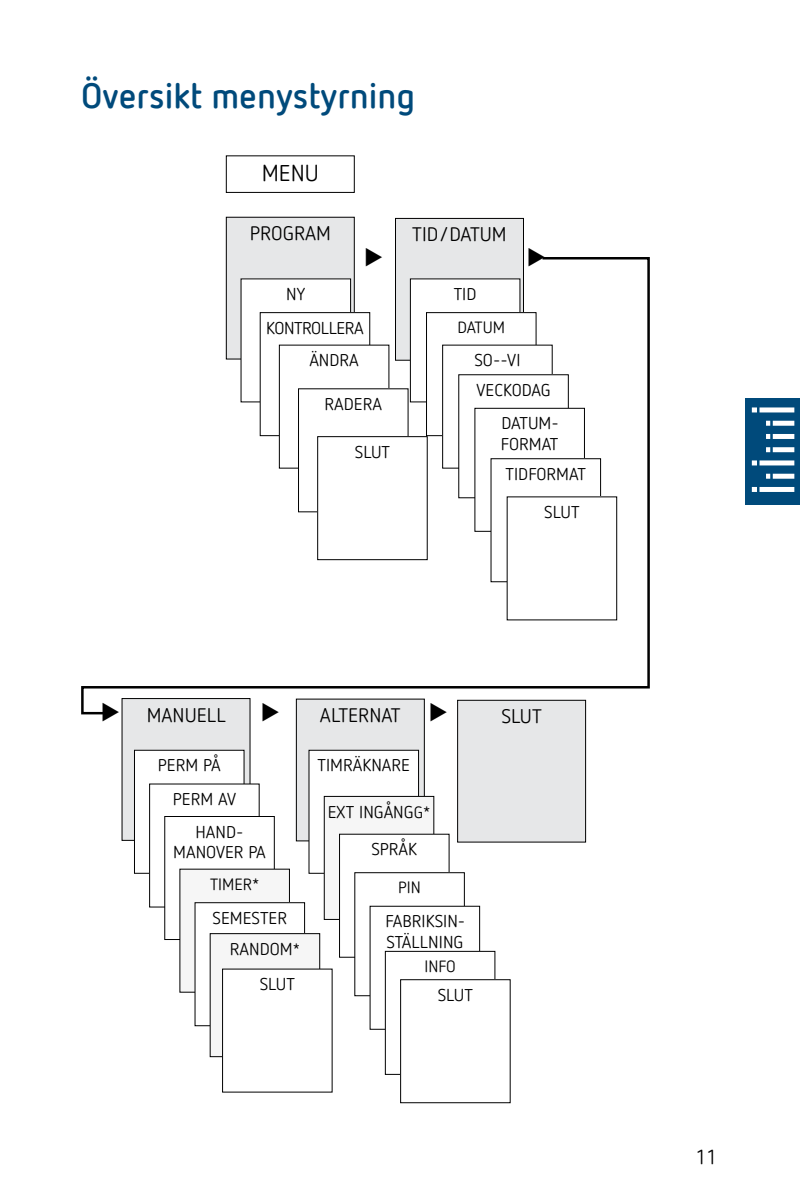
<style>
.page{position:relative;width:800px;height:1200px;background:#fff}
.page>*{position:absolute;margin:0;border:0;box-sizing:border-box;transform-origin:0 0}
.t1{font:700 35px "Netto Offc Pro";color:#004a7b}
.t2{font:22.75px "Theben Netto Offc Pro";color:#000}
.t3{font:20px "Netto Offc Pro";color:#000}
.t4{font:19.5px "Theben Netto Offc Pro";color:#000}
.t5{font:19.5px "Netto Offc Pro";color:#000}
.t6{font:17px/20.5px "Netto Offc Pro";color:#000}
.t7{font:17px "Netto Offc Pro";letter-spacing:-.03em;color:#000}
.t8{font:16.25px "Theben Netto Offc Pro";color:#000}
.s1{font-family:"Theben Netto Offc Pro";font-size:16.25px}
</style>
<div class="page">
<div style="left:745px;top:398px;width:55px;height:106px;background:#004a7b"></div>
<div style="left:752px;top:407px;width:42px;height:5px;background:#fff"></div>
<div style="left:766px;top:421px;width:28px;height:5px;background:#fff"></div>
<div style="left:766px;top:434px;width:28px;height:5px;background:#fff"></div>
<div style="left:766px;top:447px;width:28px;height:5px;background:#fff"></div>
<div style="left:766px;top:474px;width:28px;height:5px;background:#fff"></div>
<div style="left:752px;top:460px;width:42px;height:5px;background:#fff"></div>
<div style="left:752px;top:487px;width:42px;height:5px;background:#fff"></div>
<hr style="left:757px;top:406px;width:3px;height:92px;background:#004a7b">
<hr style="left:770px;top:419px;width:3px;height:36px;background:#004a7b">
<hr style="left:770px;top:470px;width:3px;height:14px;background:#004a7b">
<div style="left:122px;top:699px;width:128px;height:141px;background:#e6e7e8"></div>
<div style="left:226px;top:217px;width:128px;height:142px;background:#e6e7e8"></div>
<div style="left:226px;top:217px;width:129px;height:143px;border:1px solid #000"></div>
<div style="left:296px;top:699px;width:128px;height:142px;background:#e6e7e8"></div>
<div style="left:296px;top:699px;width:129px;height:142px;border:1px solid #000"></div>
<div style="left:396px;top:218px;width:127px;height:142px;background:#e6e7e8"></div>
<div style="left:395px;top:218px;width:129px;height:143px;border:1px solid #000"></div>
<div style="left:458px;top:700px;width:128px;height:142px;background:#e6e7e8"></div>
<div style="left:457px;top:700px;width:129px;height:143px;border:1px solid #000"></div>
<div style="left:226px;top:155px;width:129px;height:38px;border:1px solid #000"></div>
<svg style="left:81px;top:256px;width:569px;height:460px"></svg>
<div style="left:241px;top:279px;width:110px;height:123px;background:#fff"></div>
<div style="left:260px;top:313px;width:110px;height:123px;background:#fff"></div>
<div style="left:260px;top:312px;width:110px;height:124px;border:1px solid #000"></div>
<div style="left:279px;top:345px;width:110px;height:123px;background:#fff"></div>
<div style="left:279px;top:345px;width:110px;height:124px;border:1px solid #000"></div>
<div style="left:299px;top:389px;width:109px;height:123px;background:#fff"></div>
<div style="left:298px;top:388px;width:111px;height:124px;border:1px solid #000"></div>
<div style="left:318px;top:437px;width:109px;height:123px;background:#fff"></div>
<div style="left:317px;top:436px;width:111px;height:124px;border:1px solid #000"></div>
<div style="left:410px;top:279px;width:110px;height:123px;background:#fff"></div>
<div style="left:410px;top:278px;width:110px;height:124px;border:1px solid #000"></div>
<div style="left:427px;top:313px;width:109px;height:123px;background:#fff"></div>
<div style="left:426px;top:312px;width:111px;height:124px;border:1px solid #000"></div>
<div style="left:443px;top:345px;width:109px;height:123px;background:#fff"></div>
<div style="left:442px;top:345px;width:111px;height:124px;border:1px solid #000"></div>
<div style="left:459px;top:375px;width:109px;height:123px;background:#fff"></div>
<div style="left:475px;top:408px;width:109px;height:123px;background:#fff"></div>
<div style="left:474px;top:408px;width:111px;height:124px;border:1px solid #000"></div>
<div style="left:491px;top:459px;width:110px;height:123px;background:#fff"></div>
<div style="left:491px;top:458px;width:110px;height:124px;border:1px solid #000"></div>
<div style="left:507px;top:497px;width:110px;height:123px;background:#fff"></div>
<div style="left:134px;top:750px;width:110px;height:123px;background:#fff"></div>
<div style="left:134px;top:750px;width:111px;height:124px;border:1px solid #000"></div>
<div style="left:150px;top:784px;width:109px;height:123px;background:#fff"></div>
<div style="left:149px;top:784px;width:111px;height:124px;border:1px solid #000"></div>
<div style="left:165px;top:817px;width:109px;height:123px;background:#fff"></div>
<div style="left:164px;top:816px;width:111px;height:124px;border:1px solid #000"></div>
<div style="left:180px;top:869px;width:109px;height:123px;background:#f6f6f6"></div>
<div style="left:195px;top:903px;width:110px;height:123px;background:#fff"></div>
<div style="left:195px;top:902px;width:110px;height:124px;border:1px solid #000"></div>
<div style="left:210px;top:934px;width:110px;height:123px;background:#f6f6f6"></div>
<div style="left:210px;top:933px;width:110px;height:124px;border:1px solid #000"></div>
<div style="left:223px;top:969px;width:109px;height:123px;background:#fff"></div>
<div style="left:309px;top:750px;width:110px;height:123px;background:#fff"></div>
<div style="left:309px;top:750px;width:110px;height:124px;border:1px solid #000"></div>
<div style="left:324px;top:796px;width:110px;height:123px;background:#f6f6f6"></div>
<div style="left:324px;top:796px;width:110px;height:124px;border:1px solid #000"></div>
<div style="left:340px;top:834px;width:109px;height:123px;background:#fff"></div>
<div style="left:339px;top:834px;width:111px;height:124px;border:1px solid #000"></div>
<div style="left:355px;top:873px;width:109px;height:123px;background:#fff"></div>
<div style="left:354px;top:872px;width:111px;height:124px;border:1px solid #000"></div>
<div style="left:370px;top:906px;width:110px;height:123px;background:#fff"></div>
<div style="left:385px;top:951px;width:110px;height:124px;border:1px solid #000"></div>
<div style="left:401px;top:980px;width:109px;height:123px;background:#fff"></div>
<div style="left:400px;top:979px;width:111px;height:124px;border:1px solid #000"></div>
<svg style="left:366px;top:256px;width:16px;height:10px"></svg>
<svg style="left:529px;top:256px;width:16px;height:10px"></svg>
<svg style="left:103px;top:702px;width:16px;height:14px"></svg>
<svg style="left:263px;top:702px;width:16px;height:14px"></svg>
<svg style="left:431px;top:702px;width:16px;height:14px"></svg>
<h1 class="t1" style="left:81px;top:73px;width:336px">Översikt menystyrning</h1>
<h2 class="t2" style="left:262px;top:159px;width:59px">MENU</h2>
<p class="t4" style="left:250px;top:221px;width:83px">PROGRAM</p>
<p class="t6" style="left:286px;top:283px;width:20px">NY</p>
<p class="t7" style="left:266px;top:317px;width:99px">KONTROLLERA</p>
<p class="t6" style="left:309px;top:349px;width:51px">ÄNDRA</p>
<p class="t6" style="left:325px;top:393px;width:59px">RADERA</p>
<p class="t6" style="left:355px;top:441px;width:37px">SLUT</p>
<p class="t5" style="left:412px;top:222px;width:96px">TID/DATUM</p>
<p class="t6" style="left:454px;top:283px;width:24px">TID</p>
<p class="t8" style="left:458px;top:317px;width:49px">DATUM</p>
<p class="t6" style="left:474px;top:345px;width:78px;line-height:29.8px">SO--VI<br>VECKODAG</p>
<p class="t6" style="left:501px;top:413px;width:59px">DATUM-<br>FORMAT</p>
<p class="t6" style="left:506px;top:463px;width:82px">TIDFORMAT</p>
<p class="t6" style="left:544px;top:501px;width:37px">SLUT</p>
<p class="t4" style="left:147px;top:702px;width:81px">MANUELL</p>
<p class="t5" style="left:320px;top:703px;width:82px">ALTERNAT</p>
<p class="t4" style="left:501px;top:704px;width:42px">SLUT</p>
<p class="t6" style="left:158px;top:755px;width:64px">PERM PÅ</p>
<p class="t6" style="left:173px;top:788px;width:65px">PERM AV</p>
<p class="t6" style="left:195px;top:821px;width:50px">HAND-</p>
<p class="t6" style="left:173px;top:841px;width:94px">MANOVER PA</p>
<p class="t8" style="left:210px;top:874px;width:51px">TIMER*</p>
<p class="t6" style="left:230px;top:902px;width:72px;line-height:31px;text-indent:-17px">SEMESTER<br>RANDOM<span class="s1">*</span></p>
<p class="t6" style="left:260px;top:973px;width:37px">SLUT</p>
<p class="t6" style="left:318px;top:755px;width:94px">TIMRÄKNARE</p>
<p class="t6" style="left:328px;top:801px;width:104px">EXT INGÅNG<span class="s1">G*</span></p>
<p class="t6" style="left:371px;top:839px;width:47px">SPRÅK</p>
<p class="t8" style="left:398px;top:877px;width:24px">PIN</p>
<p class="t6" style="left:385px;top:911px;width:81px">FABRIKSIN-<br>STÄLLNING</p>
<p class="t8" style="left:424px;top:956px;width:33px">INFO</p>
<p class="t6" style="left:438px;top:984px;width:37px">SLUT</p>
<p class="t3" style="left:696px;top:1144px;width:23px">11</p>
</div>
